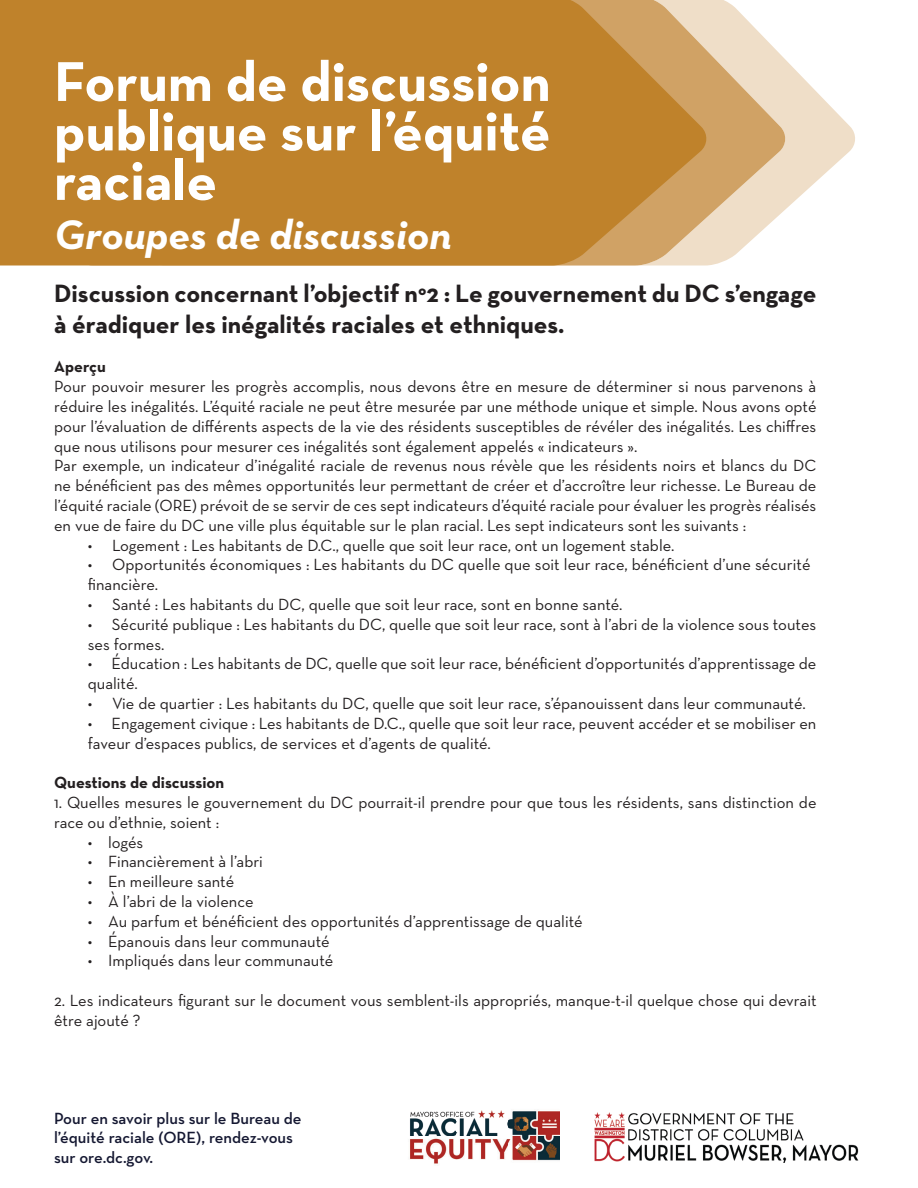
<style>
.page{position:relative;width:918px;height:1188px;background:#fff}
.page>*{position:absolute;margin:0;border:0;box-sizing:border-box;transform-origin:0 0}
.t1{font:700 57px/49.5px "Neutra Text";color:#fff;text-align:justify}
.t2{font:italic 700 42px "Neutra Text";color:#fff}
.t3{font:700 25.5px/30.6px "Neutra Text";color:#231f20}
.t4{font:16.5px/19.8px "Neutra Text";color:#231f20}
.t5{font:600 16.5px/19.8px "Neutra Text";color:#151832}
.t6{font:700 16.5px "Neutra Text";color:#231f20}
</style>
<div class="page">
<img style="left:409px;top:1110px;width:151px;height:54px">
<img style="left:594px;top:1112px;width:265px;height:51px">
<svg style="left:787px;top:61px;width:68px;height:147px;fill:#efdec8"></svg>
<svg style="left:708px;top:0;width:79px;height:266px;fill:#efdec8"></svg>
<svg style="left:0;top:0;width:708px;height:266px;background:#c18532"></svg>
<h1 class="t1" style="left:54px;top:56px;width:498px">Forum de discussion publique sur l’équité raciale</h1>
<h2 class="t2" style="left:54px;top:209px;width:399px">Groupes de discussion</h2>
<h3 class="t3" style="left:54px;top:278px;width:764px">Discussion concernant l’objectif n°2 : Le gouvernement du DC s’engage à éradiquer les inégalités raciales et ethniques.</h3>
<p class="t6" style="left:54px;top:356px;width:53px">Aperçu</p>
<p class="t4" style="left:54px;top:376px;width:764px">Pour pouvoir mesurer les progrès accomplis, nous devons être en mesure de déterminer si nous parvenons à réduire les inégalités. L’équité raciale ne peut être mesurée par une méthode unique et simple. Nous avons opté pour l’évaluation de différents aspects de la vie des résidents susceptibles de révéler des inégalités. Les chiffres que nous utilisons pour mesurer ces inégalités sont également appelés « indicateurs ».<br>Par exemple, un indicateur d’inégalité raciale de revenus nous révèle que les résidents noirs et blancs du DC ne bénéficient pas des mêmes opportunités leur permettant de créer et d’accroître leur richesse. Le Bureau de l’équité raciale (ORE) prévoit de se servir de ces sept indicateurs d’équité raciale pour évaluer les progrès réalisés en vue de faire du DC une ville plus équitable sur le plan racial. Les sept indicateurs sont les suivants :</p>
<p class="t4" style="left:88px;top:535px;width:588px">• Logement : Les habitants de D.C., quelle que soit leur race, ont un logement stable.</p>
<p class="t4" style="left:88px;top:555px;width:724px">• Opportunités économiques : Les habitants du DC quelle que soit leur race, bénéficient d’une sécurité financière.</p>
<p class="t4" style="left:88px;top:594px;width:536px">• Santé : Les habitants du DC, quelle que soit leur race, sont en bonne santé.</p>
<p class="t4" style="left:88px;top:614px;width:730px">• Sécurité publique : Les habitants du DC, quelle que soit leur race, sont à l’abri de la violence sous toutes ses formes.</p>
<p class="t4" style="left:88px;top:654px;width:730px">• Éducation : Les habitants de DC, quelle que soit leur race, bénéficient d’opportunités d’apprentissage de qualité.</p>
<p class="t4" style="left:88px;top:693px;width:719px">• Vie de quartier : Les habitants du DC, quelle que soit leur race, s’épanouissent dans leur communauté.</p>
<p class="t4" style="left:88px;top:713px;width:730px">• Engagement civique : Les habitants de D.C., quelle que soit leur race, peuvent accéder et se mobiliser en faveur d’espaces publics, de services et d’agents de qualité.</p>
<p class="t6" style="left:54px;top:772px;width:172px">Questions de discussion</p>
<p class="t4" style="left:54px;top:792px;width:764px">1. Quelles mesures le gouvernement du DC pourrait-il prendre pour que tous les résidents, sans distinction de race ou d’ethnie, soient :</p>
<p class="t4" style="left:88px;top:832px;width:57px">• logés</p>
<p class="t4" style="left:88px;top:852px;width:177px">• Financièrement à l’abri</p>
<p class="t4" style="left:88px;top:871px;width:148px">• En meilleure santé</p>
<p class="t4" style="left:88px;top:891px;width:167px">• À l’abri de la violence</p>
<p class="t4" style="left:88px;top:911px;width:496px">• Au parfum et bénéficient des opportunités d’apprentissage de qualité</p>
<p class="t4" style="left:88px;top:931px;width:243px">• Épanouis dans leur communauté</p>
<p class="t4" style="left:88px;top:951px;width:247px">• Impliqués dans leur communauté</p>
<p class="t4" style="left:54px;top:990px;width:764px">2. Les indicateurs figurant sur le document vous semblent-ils appropriés, manque-t-il quelque chose qui devrait être ajouté ?</p>
<p class="t5" style="left:54px;top:1108px;width:249px">Pour en savoir plus sur le Bureau de l’équité raciale (ORE), rendez-vous sur ore.dc.gov.</p>
</div>
